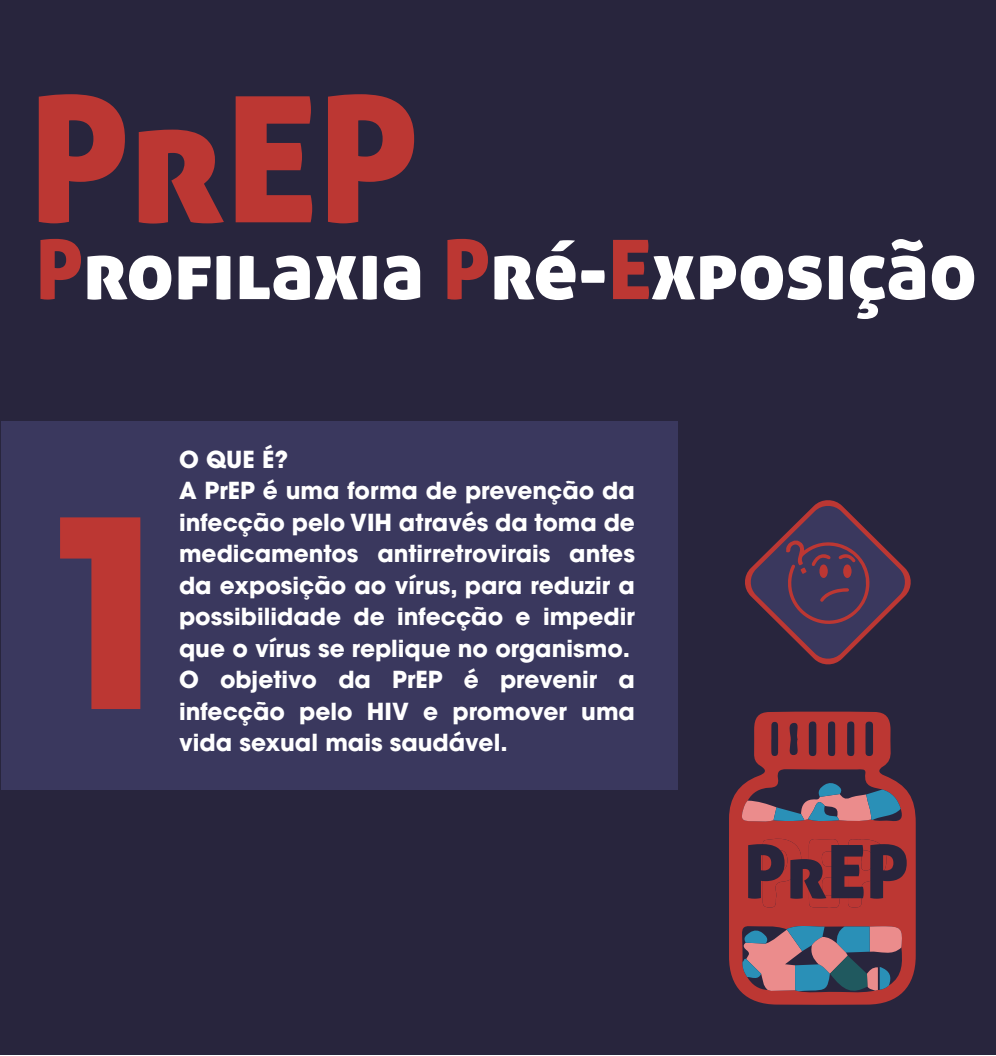
<style>
.page{position:relative;width:996px;height:1056px;background:#fff}
.page>*{position:absolute;margin:0;border:0;box-sizing:border-box;transform-origin:0 0}
.t1{font:700 258.65px "ITC Avant Garde Pro";color:#bc3733}
.t2{font:175px "Aller Display";color:#bc3733}
.t3{font:82.25px "Aller Display";color:#fff}
.t4{font:73.85px "Aller Display";color:#28253d}
.t5{font:700 23.45px/31.5px "ITC Avant Garde Pro";color:#fff}
.s1{color:#bc3733}
</style>
<div class="page">
<div style="left:0;top:1px;width:996px;height:1053px;background:#28253d"></div>
<svg style="left:729px;top:711px;width:186px;height:293px;fill:#bc3733"></svg>
<svg style="left:740px;top:782px;width:160px;height:40px"></svg>
<div style="left:847px;top:834px;width:40px;height:73px;background:#bc3733"></div>
<svg style="left:762px;top:837px;width:78px;height:74px;background:#ba3633"></svg>
<svg style="left:741px;top:923px;width:162px;height:71px"></svg>
<div style="left:2px;top:421px;width:676px;height:368px;background:#3a385e"></div>
<svg style="left:745px;top:500px;width:166px;height:165px"></svg>
<h2 class="t2" style="left:28px;top:48px;width:393px">PrEP</h2>
<h3 class="t3" style="left:36px;top:217px;width:942px"><span class="s1">P</span>rofilaxia <span class="s1">P</span>ré-<span class="s1">E</span>xposição</h3>
<h1 class="t1" style="left:33px;top:440px;width:161px">1</h1>
<p class="t5" style="left:179px;top:443px;width:457px">O QUE É?<br>A PrEP é uma forma de prevenção da infecção pelo VIH através da toma de medicamentos antirretrovirais antes da exposição ao vírus, para reduzir a possibilidade de infecção e impedir que o vírus se replique no organismo.<br>O objetivo da PrEP é prevenir a infecção pelo HIV e promover uma vida sexual mais saudável.</p>
<h3 class="t4" style="left:743px;top:824px;width:167px">PrEP</h3>
</div>
